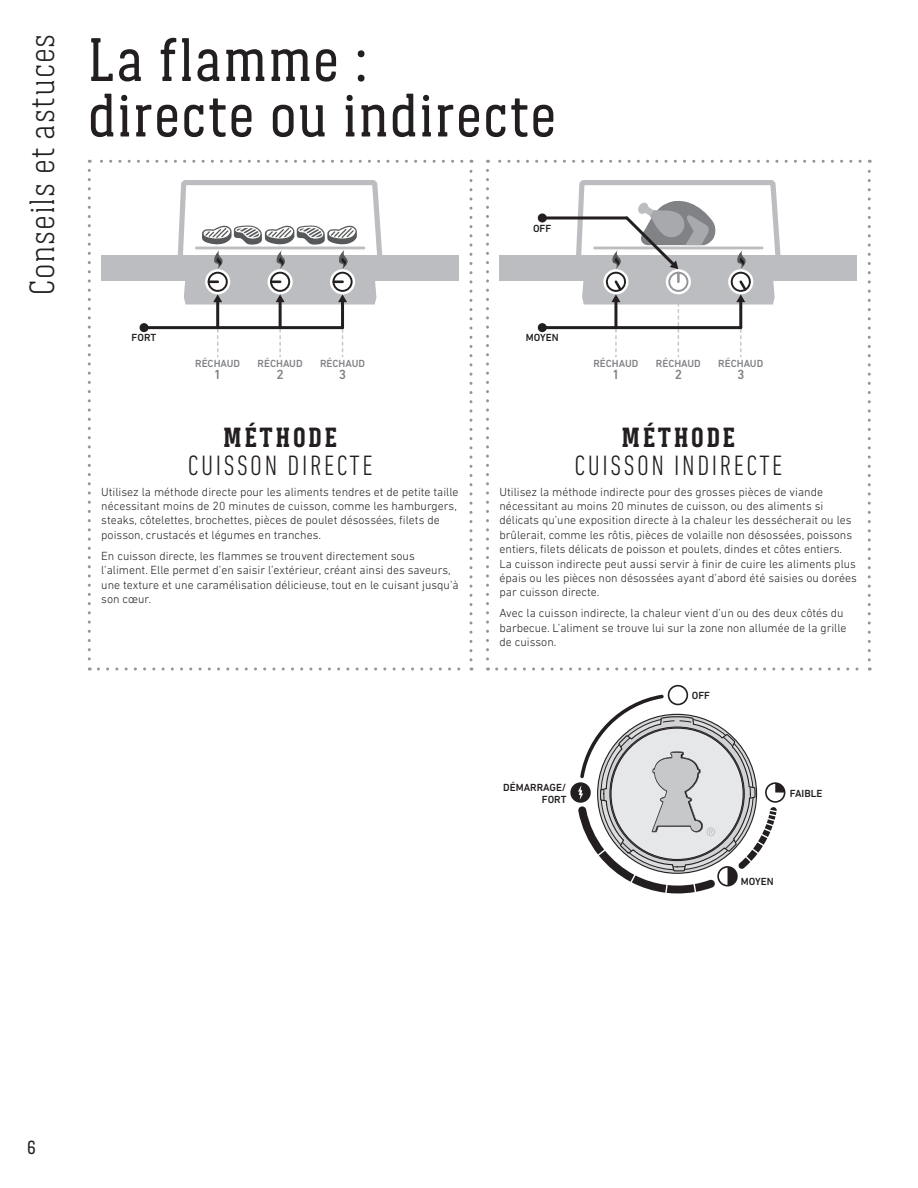
<style>
.page{position:relative;width:918px;height:1188px;background:#fff}
.page>*{position:absolute;margin:0;border:0;box-sizing:border-box;transform-origin:0 0}
.t1{font:63px/55.5px "Weber Serif";letter-spacing:.015em;color:#231f20}
.t2{font:300 36px "Weber Serif";letter-spacing:.025em;color:#231f20}
.t3{font:300 condensed 28.5px "DIN Next LT Pro";letter-spacing:.09em;color:#231f20}
.t4{font:700 28.5px "Weber Serif";letter-spacing:.09em;color:#231f20}
.t5{font:19.5px "Weber Serif";color:#231f20}
.t6{font:500 13.5px "DIN Next LT Pro";color:#808285}
.t7{font:300 12px/14.4px "DIN Next LT Pro";color:#231f20}
.t8{font:500 10.5px "DIN Next LT Pro";color:#808285}
.t9{font:500 10.5px/12.6px "DIN Next LT Pro";color:#231f20;text-align:right}
</style>
<div class="page">
<div style="left:570px;top:782px;width:21px;height:21px;background:#231f20;border-radius:50%"></div>
<svg style="left:578px;top:685px;width:207px;height:208px"></svg>
<div style="left:101px;top:255px;width:358px;height:26px;background:#bcbdc0"></div>
<hr style="left:144px;top:326px;width:199px;height:3px;background:#231f20">
<div style="left:140px;top:323px;width:9px;height:9px;background:#231f20;border-radius:50%"></div>
<svg style="left:175px;top:180px;width:208px;height:177px"></svg>
<div style="left:499px;top:255px;width:358px;height:26px;background:#bcbdc0"></div>
<hr style="left:542px;top:326px;width:199px;height:3px;background:#231f20">
<div style="left:538px;top:323px;width:9px;height:9px;background:#231f20;border-radius:50%"></div>
<hr style="left:542px;top:216px;width:85px;height:3px;background:#231f20">
<div style="left:538px;top:213px;width:9px;height:9px;background:#231f20;border-radius:50%"></div>
<svg style="left:573px;top:180px;width:208px;height:177px"></svg>
<svg style="left:88px;top:170px;width:3px;height:500px"></svg>
<svg style="left:98px;top:667px;width:374px;height:3px"></svg>
<svg style="left:470px;top:160px;width:2px;height:500px"></svg>
<svg style="left:89px;top:160px;width:373px;height:3px"></svg>
<svg style="left:486px;top:170px;width:3px;height:500px"></svg>
<svg style="left:497px;top:667px;width:373px;height:3px"></svg>
<svg style="left:868px;top:160px;width:3px;height:500px"></svg>
<svg style="left:488px;top:160px;width:372px;height:3px"></svg>
<h2 class="t2" style="left:22px;top:295px;width:263px;rotate:-90deg">Conseils et astuces</h2>
<h1 class="t1" style="left:88px;top:32px;width:470px">La flamme :<br>directe ou indirecte</h1>
<p class="t9" style="left:533px;top:222px;width:20px">OFF</p>
<p class="t9" style="left:132px;top:332px;width:26px">FORT</p>
<p class="t9" style="left:526px;top:332px;width:34px">MOYEN</p>
<p class="t8" style="left:195px;top:357px;width:47px">RÉCHAUD</p>
<p class="t6" style="left:214px;top:366px;width:9px">1</p>
<p class="t8" style="left:258px;top:357px;width:47px">RÉCHAUD</p>
<p class="t6" style="left:276px;top:366px;width:9px">2</p>
<p class="t8" style="left:320px;top:357px;width:47px">RÉCHAUD</p>
<p class="t6" style="left:339px;top:366px;width:9px">3</p>
<p class="t8" style="left:593px;top:357px;width:47px">RÉCHAUD</p>
<p class="t6" style="left:612px;top:366px;width:9px">1</p>
<p class="t8" style="left:656px;top:357px;width:47px">RÉCHAUD</p>
<p class="t6" style="left:675px;top:366px;width:9px">2</p>
<p class="t8" style="left:718px;top:357px;width:47px">RÉCHAUD</p>
<p class="t6" style="left:737px;top:366px;width:9px">3</p>
<h3 class="t4" style="left:223px;top:421px;width:115px">MÉTHODE</h3>
<h3 class="t3" style="left:188px;top:449px;width:186px">CUISSON DIRECTE</h3>
<p class="t7" style="left:101px;top:484px;width:359px">Utilisez la méthode directe pour les aliments tendres et de petite taille nécessitant moins de 20 minutes de cuisson, comme les hamburgers, steaks, côtelettes, brochettes, pièces de poulet désossées, filets de poisson, crustacés et légumes en tranches.</p>
<p class="t7" style="left:101px;top:548px;width:359px">En cuisson directe, les flammes se trouvent directement sous l’aliment. Elle permet d’en saisir l’extérieur, créant ainsi des saveurs, une texture et une caramélisation délicieuse, tout en le cuisant jusqu’à son cœur.</p>
<h3 class="t4" style="left:621px;top:421px;width:115px">MÉTHODE</h3>
<h3 class="t3" style="left:574px;top:449px;width:209px">CUISSON INDIRECTE</h3>
<p class="t7" style="left:500px;top:484px;width:359px">Utilisez la méthode indirecte pour des grosses pièces de viande nécessitant au moins 20 minutes de cuisson, ou des aliments si délicats qu’une exposition directe à la chaleur les dessécherait ou les brûlerait, comme les rôtis, pièces de volaille non désossées, poissons entiers, filets délicats de poisson et poulets, dindes et côtes entiers.<br>La cuisson indirecte peut aussi servir à finir de cuire les aliments plus épais ou les pièces non désossées ayant d’abord été saisies ou dorées par cuisson directe.</p>
<p class="t7" style="left:500px;top:606px;width:349px">Avec la cuisson indirecte, la chaleur vient d’un ou des deux côtés du barbecue. L’aliment se trouve lui sur la zone non allumée de la grille de cuisson.</p>
<p class="t9" style="left:692px;top:689px;width:20px">OFF</p>
<p class="t9" style="left:503px;top:781px;width:65px">DÉMARRAGE/<br>FORT</p>
<p class="t9" style="left:790px;top:787px;width:34px">FAIBLE</p>
<p class="t9" style="left:741px;top:875px;width:34px">MOYEN</p>
<h3 class="t5" style="left:27px;top:1137px;width:10px">6</h3>
</div>
